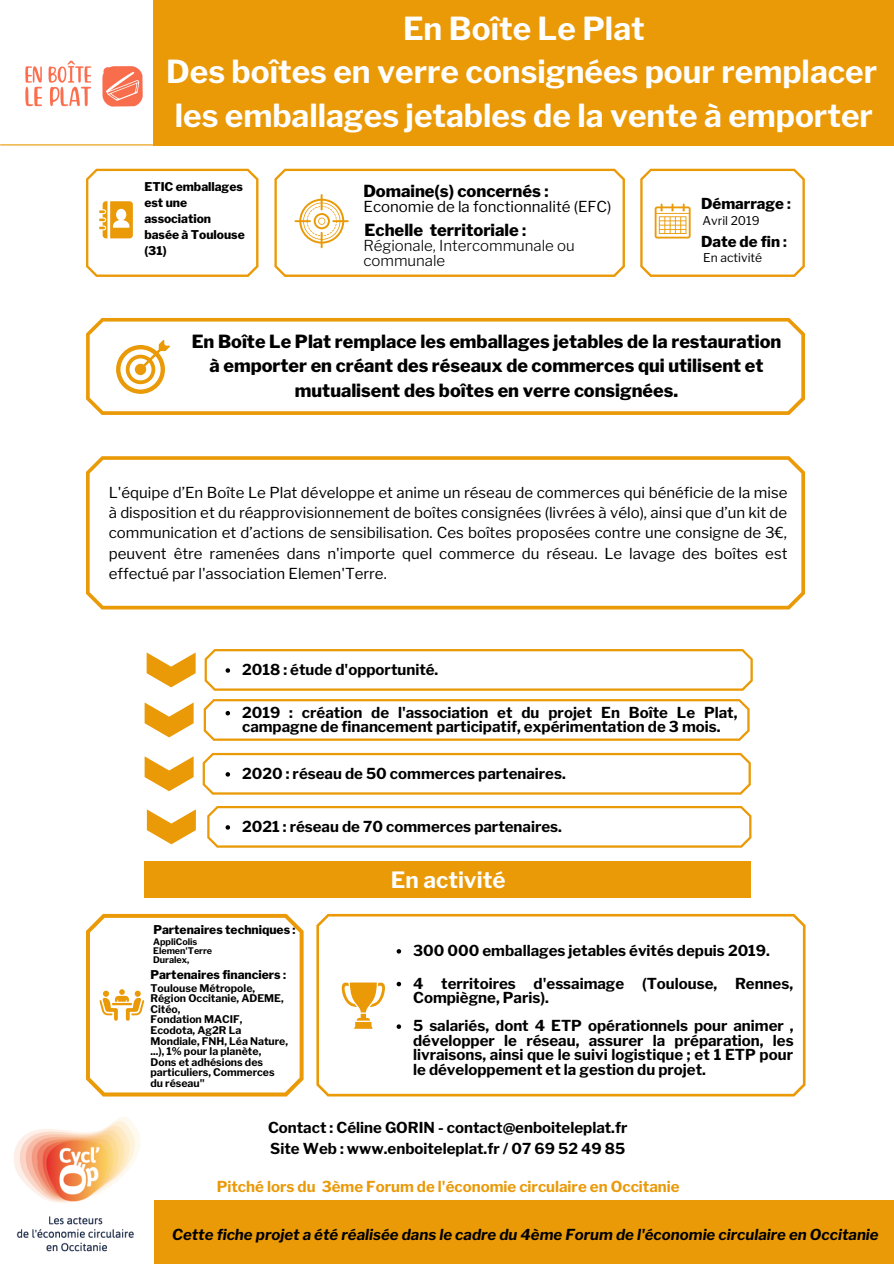
<style>
.page{position:relative;width:894px;height:1264px;background:#fff}
.page>*{position:absolute;margin:0;border:0;box-sizing:border-box;transform-origin:0 0}
.t1{font:700 31.5px "Libre Franklin";color:#fff}
.t2{font:700 22.35px "Libre Franklin";color:#fefefd}
.t3{font:800 18px/24.8px "Libre Franklin";color:#000;text-align:center}
.t4{font:800 16.5px "Libre Franklin";color:#000}
.t5{font:700 15px/14.7px "Libre Franklin";color:#000}
.t6{font:15px/20.2px "Libre Franklin";color:#000;text-align:justify}
.t7{font:italic 700 15px "Libre Franklin";color:#000}
.t8{font:700 15px "Libre Franklin";color:#ea9907}
.t9{font:300 15px/14.7px "Libre Franklin";color:#000}
.t10{font:800 15px "Libre Franklin";color:#000}
.t11{font:800 12px/16px "Libre Franklin";color:#000}
.t12{font:12px "Libre Franklin";color:#000}
.t13{font:700 10.5px/10.5px "Libre Franklin";color:#000}
.t14{font:700 9px "Libre Franklin";color:#000}
.s1{font-weight:700}
</style>
<div class="page">
<div style="left:153px;top:0;width:740px;height:145px;background:#ea9907"></div>
<div style="left:0;top:1200px;width:893px;height:63px;background:#ea9907"></div>
<img style="left:0;top:1117px;width:153px;height:146px">
<svg style="left:274px;top:169px;width:350px;height:108px"></svg>
<svg style="left:640px;top:169px;width:164px;height:108px"></svg>
<svg style="left:86px;top:169px;width:172px;height:108px"></svg>
<svg style="left:86px;top:318px;width:718px;height:97px"></svg>
<svg style="left:116px;top:340px;width:54px;height:54px"></svg>
<svg style="left:316px;top:913px;width:489px;height:183px"></svg>
<svg style="left:339px;top:981px;width:48px;height:47px"></svg>
<svg style="left:86px;top:913px;width:217px;height:183px"></svg>
<svg style="left:86px;top:456px;width:718px;height:153px"></svg>
<svg style="left:147px;top:652px;width:48px;height:35px"></svg>
<svg style="left:144px;top:756px;width:49px;height:35px"></svg>
<svg style="left:147px;top:809px;width:49px;height:35px"></svg>
<svg style="left:144px;top:702px;width:49px;height:35px"></svg>
<div style="left:145px;top:861px;width:605px;height:36px;background:#ea9907"></div>
<img style="left:20px;top:60px;width:133px;height:86px">
<svg style="left:204px;top:649px;width:548px;height:41px"></svg>
<svg style="left:204px;top:699px;width:545px;height:41px"></svg>
<svg style="left:202px;top:753px;width:548px;height:41px"></svg>
<svg style="left:207px;top:806px;width:544px;height:41px"></svg>
<svg style="left:396px;top:981px;width:5px;height:5px"></svg>
<svg style="left:396px;top:949px;width:5px;height:4px"></svg>
<hr style="left:1px;top:144px;width:152px;height:1px;background:#ea9907">
<svg style="left:396px;top:1024px;width:5px;height:4px"></svg>
<p class="t1" style="left:403px;top:9px;width:243px">En Boîte Le Plat</p>
<p class="t1" style="left:166px;top:53px;width:712px">Des boîtes en verre consignées pour remplacer</p>
<p class="t1" style="left:175px;top:97px;width:699px">les emballages jetables de la vente à emporter</p>
<p class="t11" style="left:144px;top:179px;width:102px">ETIC emballages est une association basée à Toulouse (31)</p>
<p class="t4" style="left:363px;top:181px;width:187px">Domaine(s) concernés <span class="s1">:</span></p>
<p class="t6" style="left:363px;top:196px;width:249px">Economie de la fonctionnalité (EFC)</p>
<p class="t9" style="left:363px;top:238px;width:213px">Régionale, Intercommunale ou communale</p>
<p class="t4" style="left:364px;top:220px;width:163px">Echelle territoriale <span class="s1">:</span></p>
<p class="t10" style="left:700px;top:195px;width:91px">Démarrage <span class="s1">:</span></p>
<p class="t10" style="left:700px;top:232px;width:87px">Date de fin <span class="s1">:</span></p>
<p class="t12" style="left:702px;top:214px;width:59px">Avril 2019</p>
<p class="t12" style="left:703px;top:250px;width:60px">En activité</p>
<p class="t3" style="left:192px;top:328px;width:591px">En Boîte Le Plat remplace les emballages jetables de la restauration à emporter en créant des réseaux de commerces qui utilisent et mutualisent des boîtes en verre consignées.</p>
<p class="t6" style="left:109px;top:482px;width:680px">L'équipe d’En Boîte Le Plat développe et anime un réseau de commerces qui bénéficie de la mise à disposition et du réapprovisionnement de boîtes consignées (livrées à vélo), ainsi que d’un kit de communication et d’actions de sensibilisation. Ces boîtes proposées contre une consigne de 3€, peuvent être ramenées dans n'importe quel commerce du réseau. Le lavage des boîtes est effectué par l'association Elemen'Terre.</p>
<p class="t5" style="left:242px;top:662px;width:198px">2018 : étude d'opportunité.</p>
<p class="t5" style="left:242px;top:705px;width:497px">2019 : création de l'association et du projet En Boîte Le Plat, campagne de financement participatif, expérimentation de 3 mois.</p>
<p class="t5" style="left:242px;top:766px;width:325px">2020 : réseau de 50 commerces partenaires.</p>
<p class="t5" style="left:242px;top:819px;width:321px">2021 : réseau de 70 commerces partenaires.</p>
<p class="t2" style="left:391px;top:866px;width:116px">En activité</p>
<p class="t11" style="left:153px;top:921px;width:144px">Partenaires techniques <span class="s1">:</span></p>
<p class="t11" style="left:150px;top:966px;width:137px">Partenaires financiers <span class="s1">:</span></p>
<p class="t14" style="left:153px;top:936px;width:46px">AppliColis</p>
<p class="t14" style="left:153px;top:945px;width:61px">Elemen'Terre</p>
<p class="t14" style="left:153px;top:954px;width:38px">Duralex,</p>
<p class="t13" style="left:150px;top:982px;width:135px">Toulouse Métropole,<br>Région Occitanie, ADEME,<br>Citéo,</p>
<p class="t13" style="left:150px;top:1014px;width:139px">Fondation MACIF,<br>Ecodota, Ag2R La<br>Mondiale, FNH, Léa Nature, ...), 1% pour la planète,<br>Dons et adhésions des particuliers, Commerces du réseau"</p>
<p class="t5" style="left:413px;top:1018px;width:382px;text-align:justify">5 salariés, dont 4 ETP opérationnels pour animer , développer le réseau, assurer la préparation, les livraisons, ainsi que le suivi logistique ; et 1 ETP pour le développement et la gestion du projet.</p>
<p class="t5" style="left:413px;top:943px;width:358px">300 000 emballages jetables évités depuis 2019.</p>
<p class="t5" style="left:413px;top:975px;width:381px">4 territoires d'essaimage (Toulouse, Rennes,<br>Compiègne, Paris).</p>
<p class="t5" style="left:268px;top:1120px;width:361px">Contact : Céline GORIN - contact@enboiteleplat.fr</p>
<p class="t5" style="left:270px;top:1140px;width:356px">Site Web : www.enboiteleplat.fr / 07 69 52 49 85</p>
<p class="t8" style="left:217px;top:1176px;width:464px">Pitché lors du 3ème Forum de l'économie circulaire en Occitanie</p>
<p class="t7" style="left:172px;top:1225px;width:708px">Cette fiche projet a été réalisée dans le cadre du 4ème Forum de l'économie circulaire en Occitanie</p>
</div>
